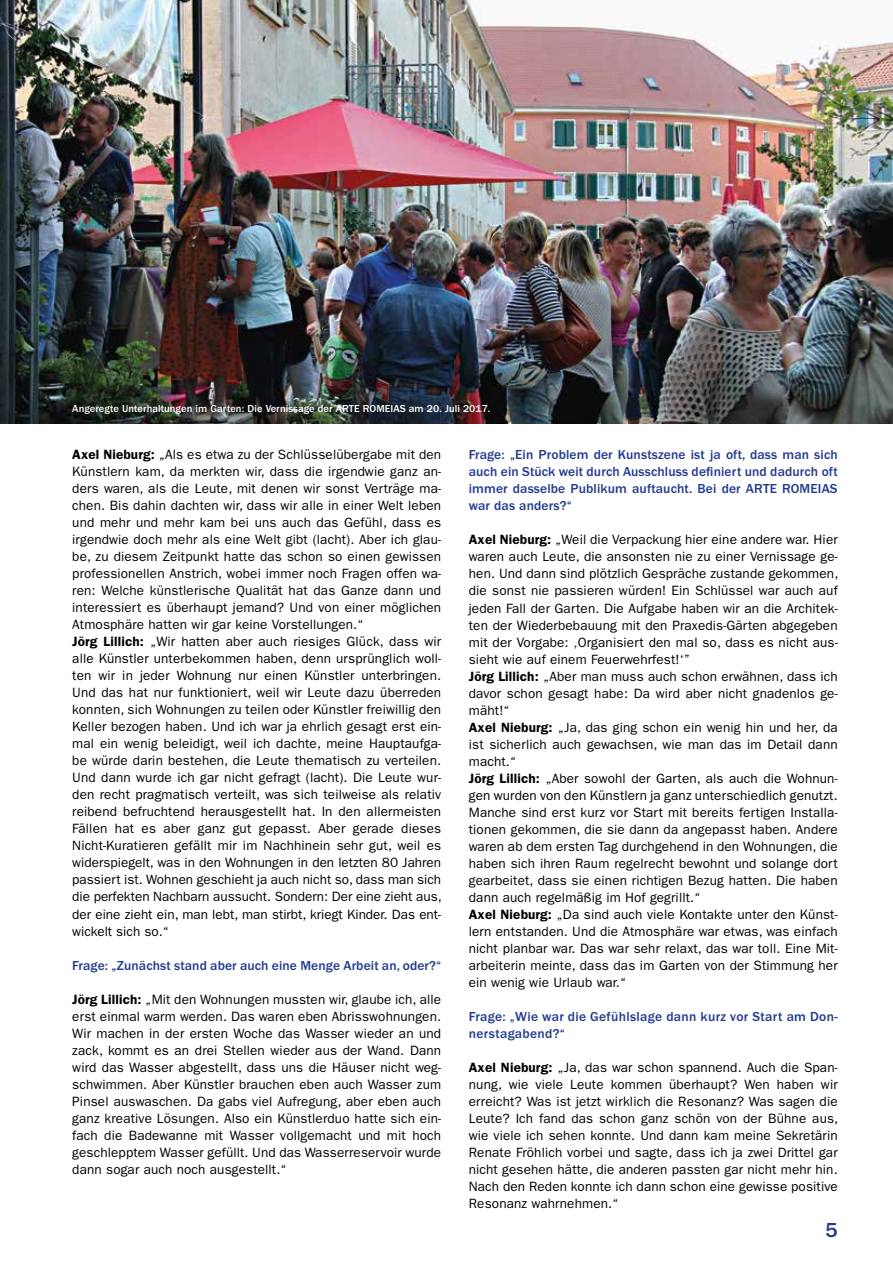
<style>
.page{position:relative;width:893px;height:1263px;background:#fff}
.page>*{position:absolute;margin:0;border:0;box-sizing:border-box;transform-origin:0 0}
.t1{font:500 21px "ITC Franklin Gothic Std";color:#213a8f}
.t2{font:13.5px/17px "ITC Franklin Gothic Std";letter-spacing:.01em;color:#000}
.t3{font:500 13.5px/17px "ITC Franklin Gothic Std";letter-spacing:.01em;color:#213a8f;text-align:justify}
.t4{font:500 10.5px "ITC Franklin Gothic Std";letter-spacing:.005em;color:#fff}
.s1{font-weight:600}
</style>
<div class="page">
<img style="left:0;top:0;width:893px;height:423px">
<p class="t4" style="left:72px;top:403px;width:420px">Angeregte Unterhaltungen im Garten: Die Vernissage der ARTE ROMEIAS am 20. Juli 2017.</p>
<p class="t2" style="left:72px;top:446px;width:371px"><span class="s1">Axel Nieburg:</span> „Als es etwa zu der Schlüsselübergabe mit den Künstlern kam, da merkten wir, dass die irgendwie ganz an&shy;ders waren, als die Leute, mit denen wir sonst Verträge ma&shy;chen. Bis dahin dachten wir, dass wir alle in einer Welt leben und mehr und mehr kam bei uns auch das Gefühl, dass es irgendwie doch mehr als eine Welt gibt (lacht). Aber ich glau&shy;be, zu diesem Zeitpunkt hatte das schon so einen gewissen professionellen Anstrich, wobei immer noch Fragen offen wa&shy;ren: Welche künstlerische Qualität hat das Ganze dann und interessiert es überhaupt jemand? Und von einer möglichen Atmosphäre hatten wir gar keine Vorstellungen.“<br><span class="s1">Jörg Lillich:</span> „Wir hatten aber auch riesiges Glück, dass wir alle Künstler unterbekommen haben, denn ursprünglich woll&shy;ten wir in jeder Wohnung nur einen Künstler unterbringen.<br>Und das hat nur funktioniert, weil wir Leute dazu überreden konnten, sich Wohnungen zu teilen oder Künstler freiwillig den Keller bezogen haben. Und ich war ja ehrlich gesagt erst ein&shy;mal ein wenig beleidigt, weil ich dachte, meine Hauptaufga&shy;be würde darin bestehen, die Leute thematisch zu verteilen.<br>Und dann wurde ich gar nicht gefragt (lacht). Die Leute wur&shy;den recht pragmatisch verteilt, was sich teilweise als relativ reibend befruchtend herausgestellt hat. In den allermeisten Fällen hat es aber ganz gut gepasst. Aber gerade dieses Nicht-Kuratieren gefällt mir im Nachhinein sehr gut, weil es widerspiegelt, was in den Wohnungen in den letzten 80 Jahren passiert ist. Wohnen geschieht ja auch nicht so, dass man sich die perfekten Nachbarn aussucht. Sondern: Der eine zieht aus, der eine zieht ein, man lebt, man stirbt, kriegt Kinder. Das ent&shy;wickelt sich so.“</p>
<p class="t3" style="left:72px;top:957px;width:370px">Frage: „Zunächst stand aber auch eine Menge Arbeit an, oder?“</p>
<p class="t2" style="left:72px;top:990px;width:370px;text-align:justify"><span class="s1">Jörg Lillich:</span> „Mit den Wohnungen mussten wir, glaube ich, alle erst einmal warm werden. Das waren eben Abrisswohnungen.<br>Wir machen in der ersten Woche das Wasser wieder an und zack, kommt es an drei Stellen wieder aus der Wand. Dann wird das Wasser abgestellt, dass uns die Häuser nicht weg&shy;schwimmen. Aber Künstler brauchen eben auch Wasser zum Pinsel auswaschen. Da gabs viel Aufregung, aber eben auch ganz kreative Lösungen. Also ein Künstlerduo hatte sich ein&shy;fach die Badewanne mit Wasser vollgemacht und mit hoch geschlepptem Wasser gefüllt. Und das Wasserreservoir wurde dann sogar auch noch ausgestellt.“</p>
<p class="t3" style="left:469px;top:447px;width:370px">Frage: „Ein Problem der Kunstszene ist ja oft, dass man sich auch ein Stück weit durch Ausschluss definiert und dadurch oft immer dasselbe Publikum auftaucht. Bei der ARTE ROMEIAS war das anders?“</p>
<p class="t2" style="left:469px;top:531px;width:371px"><span class="s1">Axel Nieburg:</span> „Weil die Verpackung hier eine andere war. Hier waren auch Leute, die ansonsten nie zu einer Vernissage ge&shy;hen. Und dann sind plötzlich Gespräche zustande gekommen, die sonst nie passieren würden! Ein Schlüssel war auch auf jeden Fall der Garten. Die Aufgabe haben wir an die Architek&shy;ten der Wiederbebauung mit den Praxedis-Gärten abgegeben mit der Vorgabe: ‚Organisiert den mal so, dass es nicht aus&shy;sieht wie auf einem Feuerwehrfest!‘”<br><span class="s1">Jörg Lillich:</span> „Aber man muss auch schon erwähnen, dass ich davor schon gesagt habe: Da wird aber nicht gnadenlos ge&shy;mäht!“<br><span class="s1">Axel Nieburg:</span> „Ja, das ging schon ein wenig hin und her, da ist sicherlich auch gewachsen, wie man das im Detail dann macht.“<br><span class="s1">Jörg Lillich:</span> „Aber sowohl der Garten, als auch die Wohnun&shy;gen wurden von den Künstlern ja ganz unterschiedlich genutzt.<br>Manche sind erst kurz vor Start mit bereits fertigen Installa&shy;tionen gekommen, die sie dann da angepasst haben. Andere waren ab dem ersten Tag durchgehend in den Wohnungen, die haben sich ihren Raum regelrecht bewohnt und solange dort gearbeitet, dass sie einen richtigen Bezug hatten. Die haben dann auch regelmäßig im Hof gegrillt.“<br><span class="s1">Axel Nieburg:</span> „Da sind auch viele Kontakte unter den Künst&shy;lern entstanden. Und die Atmosphäre war etwas, was einfach nicht planbar war. Das war sehr relaxt, das war toll. Eine Mit&shy;arbeiterin meinte, dass das im Garten von der Stimmung her ein wenig wie Urlaub war.“</p>
<p class="t3" style="left:469px;top:1008px;width:370px">Frage: „Wie war die Gefühlslage dann kurz vor Start am Don&shy;nerstagabend?“</p>
<p class="t2" style="left:469px;top:1059px;width:371px;text-align:justify"><span class="s1">Axel Nieburg:</span> „Ja, das war schon spannend. Auch die Span&shy;nung, wie viele Leute kommen überhaupt? Wen haben wir erreicht? Was ist jetzt wirklich die Resonanz? Was sagen die Leute? Ich fand das schon ganz schön von der Bühne aus, wie viele ich sehen konnte. Und dann kam meine Sekretärin Renate Fröhlich vorbei und sagte, dass ich ja zwei Drittel gar nicht gesehen hätte, die anderen passten gar nicht mehr hin.<br>Nach den Reden konnte ich dann schon eine gewisse positive Resonanz wahrnehmen.“</p>
<h1 class="t1" style="left:825px;top:1218px;width:14px">5</h1>
</div>
